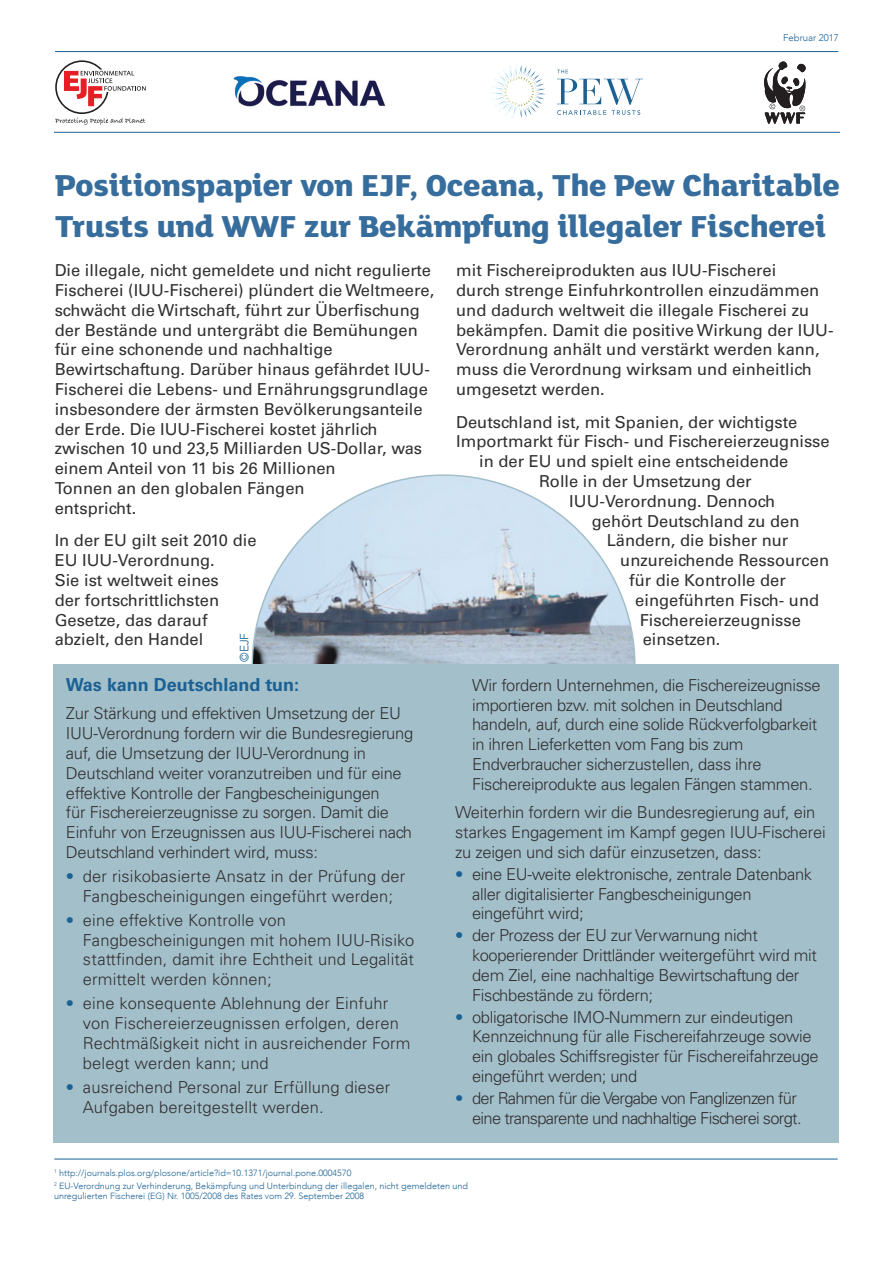
<style>
.page{position:relative;width:893px;height:1263px;background:#fff}
.page>*{position:absolute;margin:0;border:0;box-sizing:border-box;transform-origin:0 0}
.t1{font:800 33px/40.5px "FS Lola";letter-spacing:-.01em;color:#376d9c}
.t2{font:700 18px "Univers";color:#1b6194}
.t3{font:16.5px/19.8px "Univers";color:#312f30}
.t4{font:300 16.5px/19.8px "Univers";letter-spacing:-.015em;color:#312f30}
.t5{font:300 16.5px/19.8px "Univers";letter-spacing:.01em;color:#312f30}
.t6{font:300 16.5px/19.8px "Univers";letter-spacing:-.045em;color:#312f30;text-align:right}
.t7{font:300 12px "Avenir";color:#1b6194}
.t8{font:300 9.6px "Avenir";color:#1b6194}
.t9{font:300 9px/10.5px "Avenir";color:#1b6194}
.s1{color:#1b6194}
</style>
<div class="page">
<img style="left:254px;top:475px;width:381px;height:190px">
<hr style="left:54px;top:132px;width:786px;height:1px;background:#1b6194">
<hr style="left:55px;top:51px;width:783px;height:1px;background:#1b6194">
<hr style="left:54px;top:1159px;width:784px;height:1px;background:#1b6194">
<svg style="left:55px;top:60px;width:91px;height:65px"></svg>
<img style="left:233px;top:76px;width:153px;height:31px">
<svg style="left:557px;top:79px;width:86px;height:36px"></svg>
<svg style="left:557px;top:70px;width:11px;height:3px"></svg>
<svg style="left:491px;top:64px;width:55px;height:54px"></svg>
<svg style="left:764px;top:61px;width:42px;height:63px"></svg>
<div style="left:53px;top:665px;width:786px;height:478px;background:#a3bfca"></div>
<p class="t8" style="left:783px;top:32px;width:57px">Februar 2017</p>
<p class="t1" style="left:55px;top:163px;width:787px">Positionspapier von EJF, Oceana, The Pew Charitable<br>Trusts und WWF zur Bekämpfung illegaler Fischerei</p>
<p class="t3" style="left:55px;top:260px;width:381px">Die illegale, nicht gemeldete und nicht regulierte Fischerei (IUU-Fischerei) plündert die Weltmeere, schwächt die Wirtschaft, führt zur Überfischung der Bestände und untergräbt die Bemühungen für eine schonende und nachhaltige Bewirtschaftung. Darüber hinaus gefährdet IUU-Fischerei die Lebens- und Ernährungsgrundlage insbesondere der ärmsten Bevölkerungsanteile der Erde. Die IUU-Fischerei kostet jährlich zwischen 10 und 23,5 Milliarden US-Dollar, was einem Anteil von 11 bis 26 Millionen<br>Tonnen an den globalen Fängen<br>entspricht.</p>
<p class="t3" style="left:55px;top:531px;width:203px">In der EU gilt seit 2010 die<br>EU IUU-Verordnung.<br>Sie ist weltweit eines<br>der fortschrittlichsten<br>Gesetze, das darauf abzielt, den Handel</p>
<p class="t7" style="left:237px;top:662px;width:31px;rotate:-90deg">©EJF</p>
<p class="t2" style="left:66px;top:674px;width:235px">Was kann Deutschland tun:</p>
<p class="t4" style="left:66px;top:703px;width:349px">Zur Stärkung und effektiven Umsetzung der EU IUU-Verordnung fordern wir die Bundesregierung auf, die Umsetzung der IUU-Verordnung in Deutschland weiter voranzutreiben und für eine effektive Kontrolle der Fangbescheinigungen<br>für Fischereierzeugnisse zu sorgen. Damit die Einfuhr von Erzeugnissen aus IUU-Fischerei nach Deutschland verhindert wird, muss:</p>
<p class="t5" style="left:66px;top:866px;width:341px;text-align:center"><span class="s1">•</span> der risikobasierte Ansatz in der Prüfung der<br>Fangbescheinigungen eingeführt werden;</p>
<p class="t5" style="left:83px;top:910px;width:333px;text-indent:-17px"><span class="s1">•</span> eine effektive Kontrolle von Fangbescheinigungen mit hohem IUU-Risiko stattfinden, damit ihre Echtheit und Legalität ermittelt werden können;</p>
<p class="t5" style="left:83px;top:993px;width:329px;text-indent:-17px"><span class="s1">•</span> eine konsequente Ablehnung der Einfuhr von Fischereierzeugnissen erfolgen, deren Rechtmäßigkeit nicht in ausreichender Form belegt werden kann; und</p>
<p class="t5" style="left:83px;top:1076px;width:309px;text-indent:-17px"><span class="s1">•</span> ausreichend Personal zur Erfüllung dieser<br>Aufgaben bereitgestellt werden.</p>
<p class="t3" style="left:456px;top:260px;width:379px">mit Fischereiprodukten aus IUU-Fischerei<br>durch strenge Einfuhrkontrollen einzudämmen und dadurch weltweit die illegale Fischerei zu bekämpfen. Damit die positive Wirkung der IUU-Verordnung anhält und verstärkt werden kann, muss die Verordnung wirksam und einheitlich umgesetzt werden.</p>
<p class="t3" style="left:456px;top:412px;width:343px">Deutschland ist, mit Spanien, der wichtigste</p>
<p class="t3" style="left:456px;top:432px;width:375px">Importmarkt für Fisch- und Fischereierzeugnisse</p>
<p class="t3" style="left:479px;top:451px;width:311px">in der EU und spielt eine entscheidende</p>
<p class="t3" style="left:539px;top:471px;width:214px">Rolle in der Umsetzung der</p>
<p class="t3" style="left:569px;top:491px;width:208px">IUU-Verordnung. Dennoch</p>
<p class="t3" style="left:592px;top:511px;width:209px">gehört Deutschland zu den</p>
<p class="t3" style="left:607px;top:531px;width:183px">Ländern, die bisher nur</p>
<p class="t3" style="left:620px;top:550px;width:210px">unzureichende Ressourcen</p>
<p class="t3" style="left:629px;top:570px;width:158px">für die Kontrolle der</p>
<p class="t3" style="left:635px;top:590px;width:185px">eingeführten Fisch- und</p>
<p class="t3" style="left:640px;top:610px;width:163px">Fischereierzeugnisse</p>
<p class="t3" style="left:643px;top:630px;width:79px">einsetzen.</p>
<p class="t4" style="left:472px;top:675px;width:350px">Wir fordern Unternehmen, die Fischereizeugnisse importieren bzw. mit solchen in Deutschland handeln, auf, durch eine solide Rückverfolgbarkeit in ihren Lieferketten vom Fang bis zum Endverbraucher sicherzustellen, dass ihre Fischereiprodukte aus legalen Fängen stammen.</p>
<p class="t4" style="left:455px;top:802px;width:372px">Weiterhin fordern wir die Bundesregierung auf, ein starkes Engagement im Kampf gegen IUU-Fischerei zu zeigen und sich dafür einzusetzen, dass:</p>
<p class="t4" style="left:472px;top:863px;width:342px;text-indent:-17px"><span class="s1">•</span> eine EU-weite elektronische, zentrale Datenbank aller digitalisierter Fangbescheinigungen eingeführt wird;</p>
<p class="t4" style="left:472px;top:925px;width:346px;text-indent:-17px"><span class="s1">•</span> der Prozess der EU zur Verwarnung nicht kooperierender Drittländer weitergeführt wird mit dem Ziel, eine nachhaltige Bewirtschaftung der Fischbestände zu fördern;</p>
<p class="t4" style="left:472px;top:1006px;width:348px;text-indent:-17px"><span class="s1">•</span> obligatorische IMO-Nummern zur eindeutigen Kennzeichnung für alle Fischereifahrzeuge sowie ein globales Schiffsregister für Fischereifahrzeuge eingeführt werden; und</p>
<p class="t6" style="left:455px;top:1088px;width:348px"><span class="s1">•</span> der Rahmen für die Vergabe von Fanglizenzen für eine transparente und nachhaltige Fischerei sorgt.</p>
<p class="t9" style="left:54px;top:1167px;width:299px"><sup>1</sup> http://journals.plos.org/plosone/article?id=10.1371/journal.pone.0004570</p>
<p class="t9" style="left:54px;top:1180px;width:415px"><sup>2</sup> EU-Verordnung zur Verhinderung, Bekämpfung und Unterbindung der illegalen, nicht gemeldeten und unregulierten Fischerei (EG) Nr. 1005/2008 des Rates vom 29. September 2008</p>
</div>
